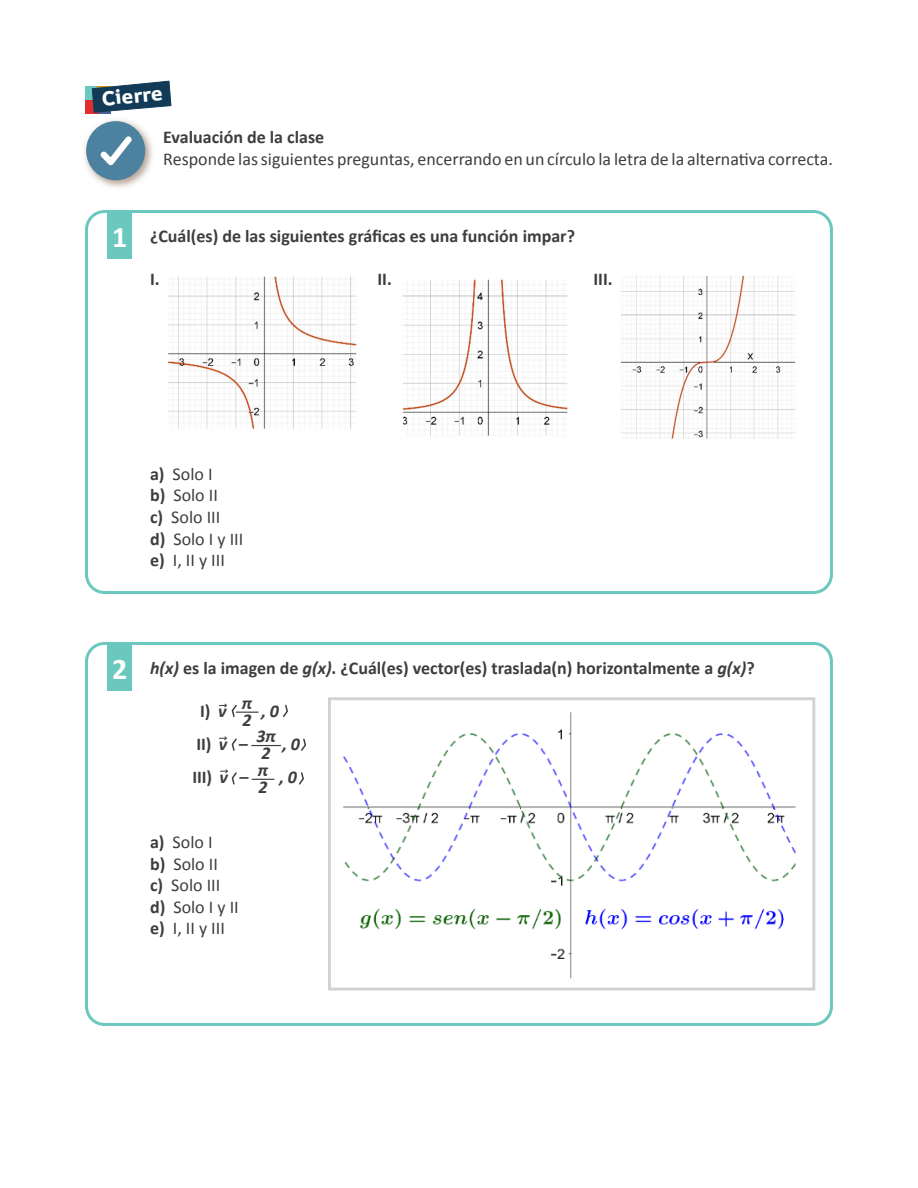
<style>
.page{position:relative;width:918px;height:1188px;background:#fff}
.page>*{position:absolute;margin:0;border:0;box-sizing:border-box;transform-origin:0 0}
.t1{font:700 30px "Calibri";color:#fff}
.t2{font:21px "Dignaheavy";color:#fff}
.t3{font:18px "Calibri";color:#3e3e3f}
.t4{font:700 18px "Calibri";color:#3e3e3f}
.t5{font:italic 700 18px "Calibri";color:#3e3e3f}
.s1{font-weight:700}
.s2{font-style:italic}
</style>
<div class="page">
<div style="left:85px;top:210px;width:748px;height:384px;border:3px solid #6bc8be;border-radius:18px"></div>
<div style="left:85px;top:642px;width:748px;height:384px;border:3px solid #6bc8be;border-radius:18px"></div>
<div style="left:108px;top:210px;width:24px;height:48px;background:#6bc8be"></div>
<div style="left:108px;top:642px;width:24px;height:48px;background:#6bc8be"></div>
<img style="left:84px;top:119px;width:69px;height:69px">
<div style="left:86px;top:121px;width:59px;height:59px;background:#4c829f;border-radius:50%"></div>
<svg style="left:100px;top:136px;width:34px;height:39px"></svg>
<div style="left:85px;top:86px;width:13px;height:14px;background:#6bc8be"></div>
<div style="left:85px;top:100px;width:13px;height:13px;background:#e22e31"></div>
<svg style="left:91px;top:80px;width:81px;height:33px"></svg>
<img style="left:403px;top:279px;width:165px;height:157px">
<img style="left:620px;top:275px;width:176px;height:164px">
<img style="left:168px;top:276px;width:189px;height:153px">
<img style="left:343px;top:712px;width:453px;height:267px">
<div style="left:328px;top:697px;width:487px;height:294px;border:3px solid #d1d2d4"></div>
<svg style="left:283px;top:704px;width:5px;height:13px"></svg>
<svg style="left:219px;top:736px;width:18px;height:15px"></svg>
<svg style="left:301px;top:738px;width:5px;height:13px"></svg>
<svg style="left:220px;top:769px;width:17px;height:16px"></svg>
<svg style="left:299px;top:772px;width:5px;height:13px"></svg>
<svg style="left:219px;top:703px;width:40px;height:14px"></svg>
<svg style="left:252px;top:779px;width:22px;height:1px"></svg>
<hr style="left:251px;top:745px;width:30px;height:1px;background:#3e3e3f">
<p class="t2" style="left:101px;top:85px;width:63px;rotate:-5deg">Cierre</p>
<p class="t1" style="left:112px;top:218px;width:17px">1</p>
<p class="t4" style="left:163px;top:126px;width:163px">Evaluación de la clase</p>
<p class="t3" style="left:163px;top:147px;width:671px">Responde las siguientes preguntas, encerrando en un círculo la letra de la alternativa correcta.</p>
<p class="t4" style="left:150px;top:225px;width:427px">¿Cuál(es) de las siguientes gráficas es una función impar?</p>
<p class="t4" style="left:150px;top:268px;width:11px">I.</p>
<p class="t4" style="left:378px;top:268px;width:16px">II.</p>
<p class="t4" style="left:594px;top:268px;width:21px">III.</p>
<p class="t3" style="left:150px;top:462px;width:64px"><span class="s1">a)</span> Solo I</p>
<p class="t3" style="left:150px;top:484px;width:69px"><span class="s1">b)</span> Solo II</p>
<p class="t3" style="left:150px;top:506px;width:72px"><span class="s1">c)</span> Solo III</p>
<p class="t3" style="left:150px;top:527px;width:95px"><span class="s1">d)</span> Solo I y III</p>
<p class="t3" style="left:150px;top:549px;width:76px"><span class="s1">e)</span> I, II y III</p>
<p class="t1" style="left:112px;top:650px;width:17px">2</p>
<p class="t4" style="left:150px;top:657px;width:606px"><span class="s2">h(x)</span> es la imagen de <span class="s2">g(x)</span>. ¿Cuál(es) vector(es) traslada(n) horizontalmente a <span class="s2">g(x)</span>?</p>
<p class="t4" style="left:200px;top:700px;width:28px">I) <span class="s2">v</span></p>
<p class="t5" style="left:261px;top:700px;width:19px">, 0</p>
<p class="t4" style="left:196px;top:733px;width:53px">II) <span class="s2">v –</span></p>
<p class="t5" style="left:283px;top:733px;width:19px">, 0</p>
<p class="t4" style="left:193px;top:766px;width:57px">III) <span class="s2">v –</span></p>
<p class="t5" style="left:279px;top:766px;width:19px">, 0</p>
<p class="t5" style="left:242px;top:692px;width:12px">π</p>
<p class="t5" style="left:243px;top:708px;width:11px">2</p>
<p class="t5" style="left:256px;top:725px;width:21px">3π</p>
<p class="t5" style="left:262px;top:742px;width:11px">2</p>
<p class="t5" style="left:258px;top:759px;width:12px">π</p>
<p class="t5" style="left:259px;top:776px;width:11px">2</p>
<p class="t3" style="left:150px;top:831px;width:64px"><span class="s1">a)</span> Solo I</p>
<p class="t3" style="left:150px;top:852px;width:69px"><span class="s1">b)</span> Solo II</p>
<p class="t3" style="left:150px;top:874px;width:72px"><span class="s1">c)</span> Solo III</p>
<p class="t3" style="left:150px;top:896px;width:90px"><span class="s1">d)</span> Solo I y II</p>
<p class="t3" style="left:150px;top:917px;width:76px"><span class="s1">e)</span> I, II y III</p>
</div>
